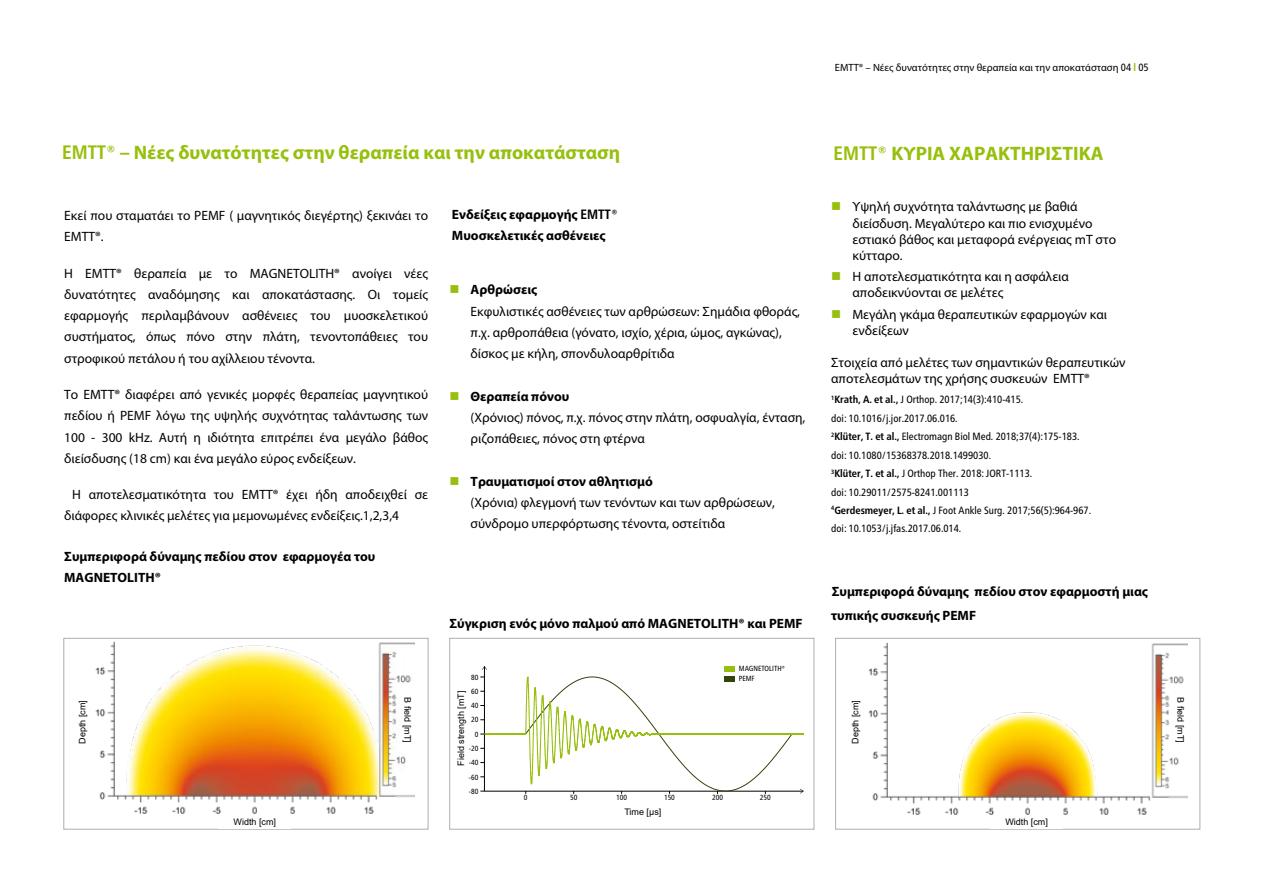
<style>
.page{position:relative;width:1263px;height:893px;background:#fff}
.page>*{position:absolute;margin:0;border:0;box-sizing:border-box;transform-origin:0 0}
.t1{font:700 19.5px "Myriad Pro";color:#97bf0d}
.t2{font:13.5px/21.3px "Myriad Pro";color:#000}
.t3{font:700 13.5px/21.3px "Myriad Pro";color:#000}
.t4{font:condensed 10.5px/18.5px "Frutiger Neue LT Pro";color:#000}
.t5{font:10.5px "Myriad Pro";color:#000}
.t6{font:9px "Arial";color:#000}
.t7{font:condensed 7.5px/14.2px "Frutiger Neue LTCYR";color:#000;text-align:right}
.s1{font-family:"Frutiger Neue LT Pro";font-stretch:condensed}
.s2{font-family:"Frutiger Neue LT Pro";font-weight:700;font-stretch:condensed;color:#97bf0d}
.s3{color:#97bf0d}
.s4{font-weight:700}
</style>
<div class="page">
<div style="left:63px;top:638px;width:365px;height:192px;border:1px solid #adaeb0"></div>
<div style="left:449px;top:638px;width:365px;height:192px;border:1px solid #adaeb0"></div>
<hr style="left:484px;top:667px;width:1px;height:124px;background:#000">
<svg style="left:482px;top:666px;width:5px;height:4px"></svg>
<svg style="left:480px;top:676px;width:324px;height:118px"></svg>
<div style="left:724px;top:666px;width:11px;height:5px;background:#97bf0d"></div>
<div style="left:724px;top:676px;width:11px;height:5px;background:#30450b"></div>
<img style="left:95px;top:641px;width:320px;height:173px">
<div style="left:835px;top:638px;width:365px;height:192px;border:1px solid #adaeb0"></div>
<img style="left:868px;top:642px;width:319px;height:173px">
<div style="left:400px;top:688px;width:18px;height:63px;background:#fff"></div>
<div style="left:1173px;top:688px;width:17px;height:63px;background:#fff"></div>
<p class="t5" style="left:835px;top:61px;width:315px">EMTT® – Νέες δυνατότητες στην θεραπεία και την αποκατάσταση <span class="s1">04</span> <span class="s2">l</span> <span class="s1">05</span></p>
<h1 class="t1" style="left:62px;top:139px;width:559px"><span class="s1">EMTT® –</span> Νέες δυνατότητες στην θεραπεία και την αποκατάσταση</h1>
<p class="t2" style="left:64px;top:205px;width:365px">Εκεί που σταματάει το PEMF ( μαγνητικός διεγέρτης) ξεκινάει το<br>EMTT®.</p>
<p class="t2" style="left:64px;top:262px;width:365px;text-align:justify">Η EMTT® θεραπεία με το MAGNETOLITH® ανοίγει νέες δυνατότητες αναδόμησης και αποκατάστασης. Οι τομείς εφαρμογής περιλαμβάνουν ασθένειες του μυοσκελετικού συστήματος, όπως πόνο στην πλάτη, τενοντοπάθειες του στροφικού πετάλου ή του αχίλλειου τένοντα.</p>
<p class="t2" style="left:64px;top:384px;width:365px;text-align:justify">Το EMTT® διαφέρει από γενικές μορφές θεραπείας μαγνητικού πεδίου ή PEMF λόγω της υψηλής συχνότητας ταλάντωσης των 100 - 300 kHz. Αυτή η ιδιότητα επιτρέπει ένα μεγάλο βάθος διείσδυσης (18 cm) και ένα μεγάλο εύρος ενδείξεων.</p>
<p class="t2" style="left:64px;top:484px;width:365px;text-indent:8px">Η αποτελεσματικότητα του EMTT® έχει ήδη αποδειχθεί σε διάφορες κλινικές μελέτες για μεμονωμένες ενδείξεις.1,2,3,4</p>
<p class="t3" style="left:64px;top:545px;width:313px">Συμπεριφορά δύναμης πεδίου στον εφαρμογέα του<br>MAGNETOLITH®</p>
<p class="t3" style="left:452px;top:204px;width:167px">Ενδείξεις εφαρμογής <span class="s1">EMTT®<br></span>Μυοσκελετικές ασθένειες</p>
<p class="t2" style="left:471px;top:279px;width:331px;text-indent:-21px"><span class="s3">■</span> <span class="s4">Αρθρώσεις<br></span>Εκφυλιστικές ασθένειες των αρθρώσεων: Σημάδια φθοράς, π.χ. αρθροπάθεια (γόνατο, ισχίο, χέρια, ώμος, αγκώνας), δίσκος με κήλη, σπονδυλοαρθρίτιδα</p>
<p class="t2" style="left:471px;top:385px;width:336px;text-indent:-21px"><span class="s3">■</span> <span class="s4">Θεραπεία πόνου<br></span>(Χρόνιος) πόνος, π.χ. πόνος στην πλάτη, οσφυαλγία, ένταση, ριζοπάθειες, πόνος στη φτέρνα</p>
<p class="t2" style="left:471px;top:470px;width:306px;text-indent:-21px"><span class="s3">■</span> <span class="s4">Τραυματισμοί στον αθλητισμό<br></span>(Χρόνια) φλεγμονή των τενόντων και των αρθρώσεων, σύνδρομο υπερφόρτωσης τένοντα, οστείτιδα</p>
<p class="t3" style="left:449px;top:612px;width:355px">Σύγκριση ενός μόνο παλμού από MAGNETOLITH® και PEMF</p>
<p class="t7" style="left:739px;top:661px;width:48px">MAGNETOLITH®</p>
<h1 class="t1" style="left:833px;top:141px;width:271px"><span class="s1">EMTT®</span> ΚΥΡΙΑ ΧΑΡΑΚΤΗΡΙΣΤΙΚΑ</h1>
<p class="t2" style="left:852px;top:198px;width:265px;line-height:16.4px;text-indent:-21px"><span class="s3">■</span> Υψηλή συχνότητα ταλάντωσης με βαθιά διείσδυση. Μεγαλύτερο και πιο ενισχυμένο εστιακό βάθος και μεταφορά ενέργειας mT στο κύτταρο.</p>
<p class="t2" style="left:852px;top:268px;width:218px;line-height:16.2px;text-indent:-21px"><span class="s3">■</span> Η αποτελεσματικότητα και η ασφάλεια αποδεικνύονται σε μελέτες</p>
<p class="t2" style="left:852px;top:306px;width:256px;line-height:16.5px;text-indent:-21px"><span class="s3">■</span> Μεγάλη γκάμα θεραπευτικών εφαρμογών και ενδείξεων</p>
<p class="t2" style="left:831px;top:354px;width:296px;line-height:16.5px">Στοιχεία από μελέτες των σημαντικών θεραπευτικών αποτελεσμάτων της χρήσης συσκευών EMTT®</p>
<p class="t4" style="left:831px;top:390px;width:261px"><sup>1</sup><span class="s4">Krath, A. et al.,</span> J Orthop. 2017;14(3):410-415.<br>doi: 10.1016/j.jor.2017.06.016.<br><sup>2</sup><span class="s4">Klüter, T. et al.,</span> Electromagn Biol Med. 2018;37(4):175-183. doi: 10.1080/15368378.2018.1499030.<br><sup>3</sup><span class="s4">Klüter, T. et al.,</span> J Orthop Ther. 2018: JORT-1113.<br>doi: 10.29011/2575-8241.001113<br><sup>4</sup><span class="s4">Gerdesmeyer, L. et al.,</span> J Foot Ankle Surg. 2017;56(5):964-967. doi: 10.1053/j.jfas.2017.06.014.</p>
<p class="t3" style="left:831px;top:579px;width:318px;line-height:23.7px">Συμπεριφορά δύναμης πεδίου στον εφαρμοστή μιας τυπικής συσκευής PEMF</p>
<p class="t7" style="left:471px;top:670px;width:9px">80</p>
<p class="t7" style="left:469px;top:698px;width:11px">40<br>20<br>0 -20 -40 -60 -80</p>
<p class="t7" style="left:739px;top:672px;width:17px">PEMF</p>
<p class="t7" style="left:471px;top:684px;width:9px">60</p>
<p class="t6" style="left:455px;top:766px;width:77px;rotate:-90deg">Field strength [mT]</p>
<p class="t6" style="left:414px;top:697px;width:47px;rotate:90deg">B field [mT]</p>
<p class="t6" style="left:1187px;top:697px;width:47px;rotate:90deg">B field [mT]</p>
<p class="t6" style="left:76px;top:743px;width:45px;rotate:-90deg">Depth [cm]</p>
<p class="t6" style="left:849px;top:743px;width:45px;rotate:-90deg">Depth [cm]</p>
<p class="t7" style="left:455px;top:756px;width:56px;rotate:-90deg">Field strength [mT]</p>
<p class="t7" style="left:524px;top:790px;width:5px">0</p>
<p class="t7" style="left:570px;top:790px;width:9px">50</p>
<p class="t7" style="left:616px;top:790px;width:12px">100</p>
<p class="t7" style="left:664px;top:790px;width:12px">150</p>
<p class="t7" style="left:712px;top:790px;width:12px">200</p>
<p class="t7" style="left:760px;top:790px;width:12px">250</p>
<p class="t6" style="left:624px;top:806px;width:38px">Time [μs]</p>
<p class="t6" style="left:234px;top:816px;width:44px">Width [cm]</p>
<p class="t6" style="left:1005px;top:816px;width:44px">Width [cm]</p>
</div>
